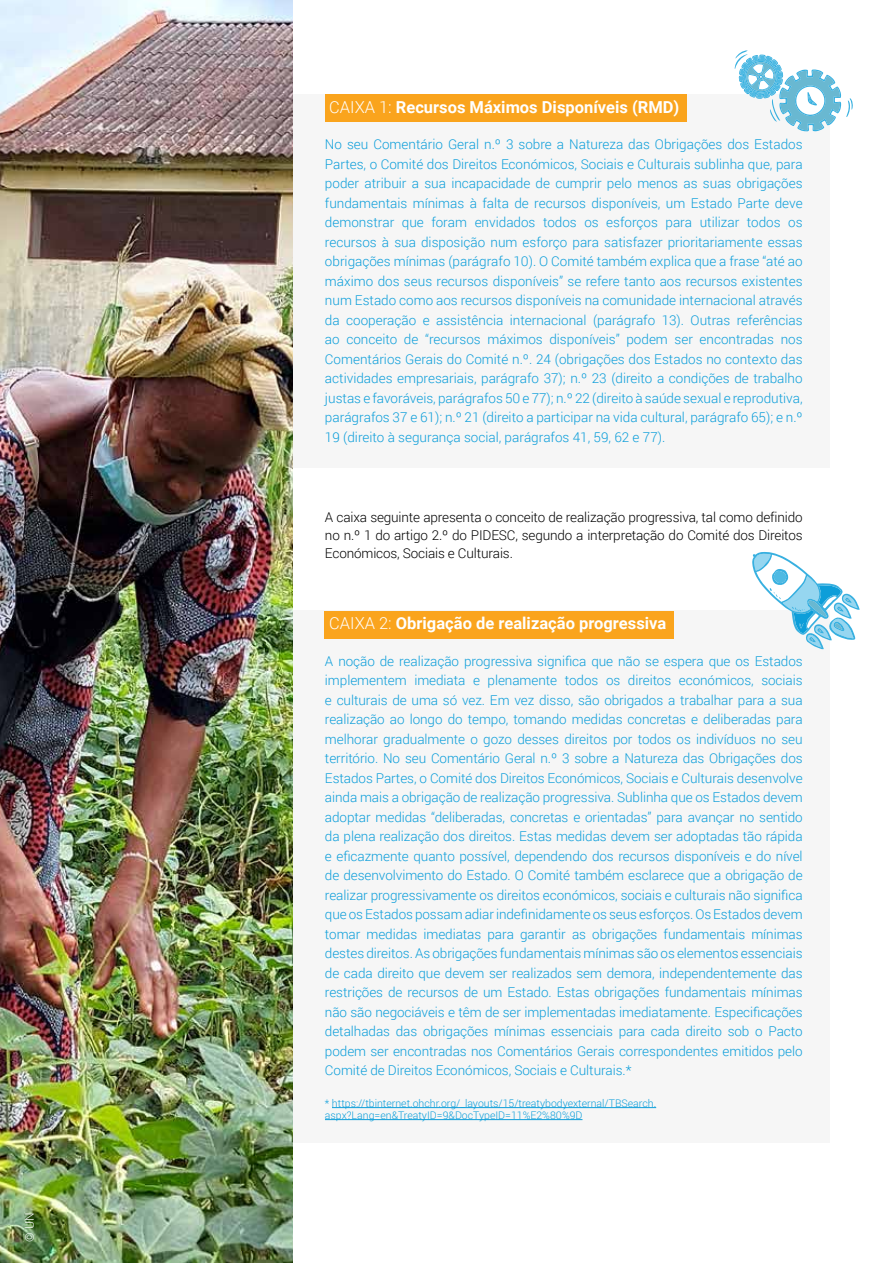
<style>
.page{position:relative;width:893px;height:1263px;background:#fff}
.page>*{position:absolute;margin:0;border:0;box-sizing:border-box;transform-origin:0 0}
.t1{font:700 16.5px "Roboto";color:#fff}
.t2{font:300 13.5px/19.5px "Roboto";letter-spacing:-.005em;color:#0c9eda;text-align:justify}
.t3{font:300 13.5px/18px "Roboto";letter-spacing:-.01em;color:#000;text-align:justify}
.t4{font:300 12px "Roboto";color:#fff}
.t5{font:300 10.5px/12px "Roboto";color:#0c9eda}
.s1{font-weight:300}
</style>
<div class="page">
<div style="left:267px;top:610px;width:562px;height:533px;background:#f6f6f6"></div>
<div style="left:325px;top:611px;width:349px;height:27px;background:#faa41d"></div>
<hr style="left:332px;top:1107px;width:324px;height:1px;background:#0c9eda">
<hr style="left:325px;top:1119px;width:257px;height:1px;background:#0c9eda">
<div style="left:267px;top:94px;width:562px;height:374px;background:#f6f6f6"></div>
<img style="left:0;top:0;width:292px;height:1263px">
<div style="left:325px;top:94px;width:362px;height:28px;background:#faa41d"></div>
<svg style="left:752px;top:552px;width:108px;height:97px"></svg>
<svg style="left:735px;top:50px;width:118px;height:82px"></svg>
<p class="t4" style="left:21px;top:1242px;width:31px;rotate:-90deg">© UN</p>
<p class="t1" style="left:329px;top:95px;width:352px"><span class="s1">CAIXA 1:</span> Recursos Máximos Disponíveis (RMD)</p>
<p class="t2" style="left:325px;top:134px;width:479px">No seu Comentário Geral n.º 3 sobre a Natureza das Obrigações dos Estados Partes, o Comité dos Direitos Económicos, Sociais e Culturais sublinha que, para poder atribuir a sua incapacidade de cumprir pelo menos as suas obrigações fundamentais mínimas à falta de recursos disponíveis, um Estado Parte deve demonstrar que foram envidados todos os esforços para utilizar todos os recursos à sua disposição num esforço para satisfazer prioritariamente essas obrigações mínimas (parágrafo 10). O Comité também explica que a frase “até ao máximo dos seus recursos disponíveis” se refere tanto aos recursos existentes num Estado como aos recursos disponíveis na comunidade internacional através da cooperação e assistência internacional (parágrafo 13). Outras referências ao conceito de “recursos máximos disponíveis” podem ser encontradas nos Comentários Gerais do Comité n.º. 24 (obrigações dos Estados no contexto das actividades empresariais, parágrafo 37); n.º 23 (direito a condições de trabalho justas e favoráveis, parágrafos 50 e 77); n.º 22 (direito à saúde sexual e reprodutiva, parágrafos 37 e 61); n.º 21 (direito a participar na vida cultural, parágrafo 65); e n.º 19 (direito à segurança social, parágrafos 41, 59, 62 e 77).</p>
<p class="t3" style="left:325px;top:508px;width:479px">A caixa seguinte apresenta o conceito de realização progressiva, tal como definido no n.º 1 do artigo 2.º do PIDESC, segundo a interpretação do Comité dos Direitos Económicos, Sociais e Culturais.</p>
<p class="t1" style="left:329px;top:612px;width:338px"><span class="s1">CAIXA 2:</span> Obrigação de realização progressiva</p>
<p class="t2" style="left:325px;top:651px;width:479px">A noção de realização progressiva significa que não se espera que os Estados implementem imediata e plenamente todos os direitos económicos, sociais e culturais de uma só vez. Em vez disso, são obrigados a trabalhar para a sua realização ao longo do tempo, tomando medidas concretas e deliberadas para melhorar gradualmente o gozo desses direitos por todos os indivíduos no seu território. No seu Comentário Geral n.º 3 sobre a Natureza das Obrigações dos Estados Partes, o Comité dos Direitos Económicos, Sociais e Culturais desenvolve ainda mais a obrigação de realização progressiva. Sublinha que os Estados devem adoptar medidas “deliberadas, concretas e orientadas” para avançar no sentido da plena realização dos direitos. Estas medidas devem ser adoptadas tão rápida e eficazmente quanto possível, dependendo dos recursos disponíveis e do nível de desenvolvimento do Estado. O Comité também esclarece que a obrigação de realizar progressivamente os direitos económicos, sociais e culturais não significa que os Estados possam adiar indefinidamente os seus esforços. Os Estados devem tomar medidas imediatas para garantir as obrigações fundamentais mínimas destes direitos. As obrigações fundamentais mínimas são os elementos essenciais de cada direito que devem ser realizados sem demora, independentemente das restrições de recursos de um Estado. Estas obrigações fundamentais mínimas não são negociáveis e têm de ser implementadas imediatamente. Especificações detalhadas das obrigações mínimas essenciais para cada direito sob o Pacto podem ser encontradas nos Comentários Gerais correspondentes emitidos pelo Comité de Direitos Económicos, Sociais e Culturais.*</p>
<p class="t5" style="left:325px;top:1097px;width:333px">* https://tbinternet.ohchr.org/_layouts/15/treatybodyexternal/TBSearch. aspx?Lang=en&amp;TreatyID=9&amp;DocTypeID=11%E2%80%9D</p>
</div>
